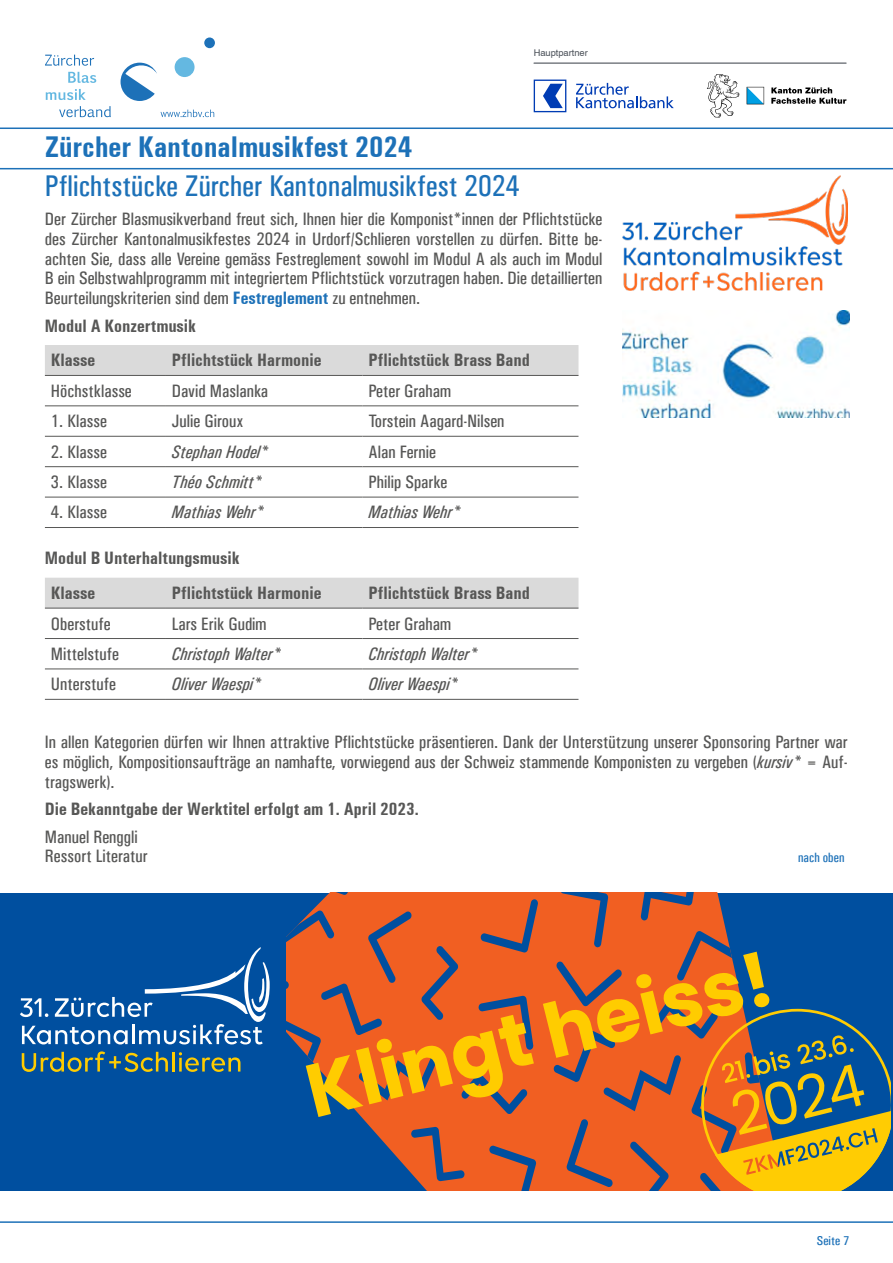
<style>
.page{position:relative;width:893px;height:1263px;background:#fff}
.page>*{position:absolute;margin:0;border:0;box-sizing:border-box;transform-origin:0 0}
.t1{font:700 75.15px "Poppins";color:#fc0}
.t2{font:30px "Univers Condensed";color:#1d71b8}
.t3{font:700 condensed 30px "Univers";color:#1d71b8}
.t4{font:18px/19.8px "Univers Condensed";color:#575756;text-align:justify}
.t5{font:700 condensed 18px/35px "Univers";color:#575756}
.t6{font:italic 18px "Univers Condensed";color:#575756}
.t7{font:13.5px "Univers Condensed";color:#1d71b8}
.t8{font:12.9px "Univers Condensed";color:#1d71b8;scale:1.05 1}
.t9{font:9.3px "Helvetica";color:#4a5058}
.s1{font-family:"Univers";font-weight:700;font-stretch:condensed;color:#1d71b8}
.s2{font-style:italic}
</style>
<div class="page">
<svg style="left:45px;top:55px;width:49px;height:11px"></svg>
<svg style="left:68px;top:72px;width:28px;height:11px"></svg>
<svg style="left:46px;top:89px;width:40px;height:11px"></svg>
<svg style="left:59px;top:106px;width:52px;height:11px"></svg>
<svg style="left:121px;top:63px;width:36px;height:38px"></svg>
<div style="left:175px;top:57px;width:20px;height:20px;background:#64b8e1;border-radius:50%"></div>
<div style="left:204px;top:38px;width:11px;height:10px;background:#1d71b8;border-radius:50%"></div>
<svg style="left:161px;top:110px;width:53px;height:7px"></svg>
<svg style="left:534px;top:80px;width:32px;height:32px"></svg>
<svg style="left:576px;top:83px;width:98px;height:25px"></svg>
<svg style="left:771px;top:87px;width:75px;height:17px"></svg>
<svg style="left:707px;top:74px;width:32px;height:44px"></svg>
<svg style="left:747px;top:87px;width:17px;height:17px"></svg>
<hr style="left:534px;top:63px;width:312px;height:1px;background:#4a5058">
<hr style="left:0;top:1221px;width:893px;height:2px;background:#1d71b8">
<hr style="left:0;top:128px;width:893px;height:1px;background:#1d71b8">
<hr style="left:0;top:168px;width:893px;height:1px;background:#1d71b8">
<div style="left:45px;top:345px;width:533px;height:30px;background:#dadada"></div>
<hr style="left:45px;top:375px;width:121px;height:1px;background:#575756">
<hr style="left:166px;top:375px;width:196px;height:1px;background:#575756">
<hr style="left:362px;top:375px;width:216px;height:1px;background:#575756">
<hr style="left:45px;top:405px;width:121px;height:1px;background:#575756">
<hr style="left:166px;top:405px;width:196px;height:1px;background:#575756">
<hr style="left:362px;top:405px;width:216px;height:1px;background:#575756">
<hr style="left:45px;top:436px;width:121px;height:1px;background:#575756">
<hr style="left:166px;top:436px;width:196px;height:1px;background:#575756">
<hr style="left:362px;top:436px;width:216px;height:1px;background:#575756">
<hr style="left:45px;top:466px;width:121px;height:1px;background:#575756">
<hr style="left:166px;top:466px;width:196px;height:1px;background:#575756">
<hr style="left:362px;top:466px;width:216px;height:1px;background:#575756">
<hr style="left:45px;top:497px;width:121px;height:1px;background:#575756">
<hr style="left:166px;top:497px;width:196px;height:1px;background:#575756">
<hr style="left:362px;top:497px;width:216px;height:1px;background:#575756">
<hr style="left:45px;top:527px;width:121px;height:1px;background:#575756">
<hr style="left:166px;top:527px;width:196px;height:1px;background:#575756">
<hr style="left:362px;top:527px;width:216px;height:1px;background:#575756">
<div style="left:45px;top:578px;width:533px;height:30px;background:#dadada"></div>
<hr style="left:45px;top:608px;width:121px;height:1px;background:#575756">
<hr style="left:166px;top:608px;width:196px;height:1px;background:#575756">
<hr style="left:362px;top:608px;width:216px;height:1px;background:#575756">
<hr style="left:45px;top:638px;width:121px;height:1px;background:#575756">
<hr style="left:166px;top:638px;width:196px;height:1px;background:#575756">
<hr style="left:362px;top:638px;width:216px;height:1px;background:#575756">
<hr style="left:45px;top:668px;width:121px;height:1px;background:#575756">
<hr style="left:166px;top:668px;width:196px;height:1px;background:#575756">
<hr style="left:362px;top:668px;width:216px;height:1px;background:#575756">
<hr style="left:45px;top:699px;width:121px;height:1px;background:#575756">
<hr style="left:166px;top:699px;width:196px;height:1px;background:#575756">
<hr style="left:362px;top:699px;width:216px;height:1px;background:#575756">
<img style="left:622px;top:176px;width:226px;height:114px">
<div style="left:0;top:893px;width:893px;height:297px;background:#004f9f"></div>
<div style="left:538px;top:893px;width:15px;height:297px;background:#f15f22"></div>
<svg style="left:286px;top:893px;width:252px;height:297px"></svg>
<svg style="left:553px;top:893px;width:338px;height:297px"></svg>
<svg style="left:20px;top:947px;width:250px;height:97px"></svg>
<svg style="left:22px;top:1051px;width:146px;height:21px"></svg>
<hr style="left:172px;top:1052px;width:3px;height:19px;background:#fc0">
<svg style="left:179px;top:1052px;width:61px;height:20px"></svg>
<img style="left:623px;top:310px;width:226px;height:108px">
<h2 class="t3" style="left:45px;top:129px;width:369px">Zürcher Kantonalmusikfest 2024</h2>
<p class="t9" style="left:534px;top:47px;width:56px">Hauptpartner</p>
<h2 class="t2" style="left:45px;top:168px;width:476px">Pflichtstücke Zürcher Kantonalmusikfest 2024</h2>
<p class="t4" style="left:45px;top:209px;width:559px">Der Zürcher Blasmusikverband freut sich, Ihnen hier die Komponist*innen der Pflichtstücke des Zürcher Kantonalmusikfestes 2024 in Urdorf/Schlieren vorstellen zu dürfen. Bitte be&shy;achten Sie, dass alle Vereine gemäss Festreglement sowohl im Modul A als auch im Modul B ein Selbstwahlprogramm mit integriertem Pflichtstück vorzutragen haben. Die detaillierten Beurteilungskriterien sind dem <span class="s1">Festreglement</span> zu entnehmen.</p>
<p class="t5" style="left:51px;top:308px;width:147px;text-indent:-6px">Modul A Konzertmusik<br>Klasse</p>
<p class="t5" style="left:172px;top:343px;width:151px">Pflichtstück Harmonie</p>
<p class="t5" style="left:368px;top:343px;width:163px">Pflichtstück Brass Band</p>
<p class="t4" style="left:51px;top:381px;width:83px">Höchstklasse</p>
<p class="t4" style="left:172px;top:381px;width:98px">David Maslanka</p>
<p class="t4" style="left:368px;top:381px;width:84px">Peter Graham</p>
<p class="t4" style="left:51px;top:411px;width:58px">1. Klasse</p>
<p class="t4" style="left:172px;top:411px;width:73px">Julie Giroux</p>
<p class="t4" style="left:368px;top:411px;width:138px">Torstein Aagard-Nilsen</p>
<p class="t4" style="left:51px;top:442px;width:58px">2. Klasse</p>
<p class="t6" style="left:172px;top:441px;width:98px">Stephan Hodel*</p>
<p class="t4" style="left:368px;top:442px;width:69px">Alan Fernie</p>
<p class="t4" style="left:51px;top:472px;width:58px">3. Klasse</p>
<p class="t6" style="left:172px;top:471px;width:92px">Théo Schmitt*</p>
<p class="t4" style="left:368px;top:472px;width:81px">Philip Sparke</p>
<p class="t4" style="left:51px;top:502px;width:58px">4. Klasse</p>
<p class="t6" style="left:172px;top:502px;width:94px">Mathias Wehr*</p>
<p class="t6" style="left:368px;top:502px;width:94px">Mathias Wehr*</p>
<p class="t5" style="left:51px;top:540px;width:190px;text-indent:-6px">Modul B Unterhaltungsmusik<br>Klasse</p>
<p class="t5" style="left:172px;top:575px;width:151px">Pflichtstück Harmonie</p>
<p class="t5" style="left:368px;top:575px;width:163px">Pflichtstück Brass Band</p>
<p class="t4" style="left:51px;top:613px;width:61px">Oberstufe</p>
<p class="t4" style="left:172px;top:613px;width:96px">Lars Erik Gudim</p>
<p class="t4" style="left:368px;top:613px;width:84px">Peter Graham</p>
<p class="t4" style="left:51px;top:644px;width:70px">Mittelstufe</p>
<p class="t6" style="left:172px;top:643px;width:111px">Christoph Walter*</p>
<p class="t6" style="left:368px;top:643px;width:111px">Christoph Walter*</p>
<p class="t4" style="left:51px;top:674px;width:67px">Unterstufe</p>
<p class="t6" style="left:172px;top:673px;width:91px">Oliver Waespi*</p>
<p class="t6" style="left:368px;top:673px;width:91px">Oliver Waespi*</p>
<p class="t4" style="left:45px;top:732px;width:804px">In allen Kategorien dürfen wir Ihnen attraktive Pflichtstücke präsentieren. Dank der Unterstützung unserer Sponsoring Partner war es möglich, Kompositionsaufträge an namhafte, vorwiegend aus der Schweiz stammende Komponisten zu vergeben (<span class="s2">kursiv*</span> = Auf&shy;tragswerk).</p>
<p class="t5" style="left:45px;top:791px;width:375px">Die Bekanntgabe der Werktitel erfolgt am 1. April 2023.</p>
<p class="t4" style="left:45px;top:826px;width:104px">Manuel Renggli<br>Ressort Literatur</p>
<p class="t7" style="left:798px;top:850px;width:48px">nach oben</p>
<h1 class="t1" style="left:297px;top:1050px;width:479px;rotate:-14deg">Klingt heiss!</h1>
<p class="t8" style="left:817px;top:1233px;width:33px">Seite 7</p>
</div>
